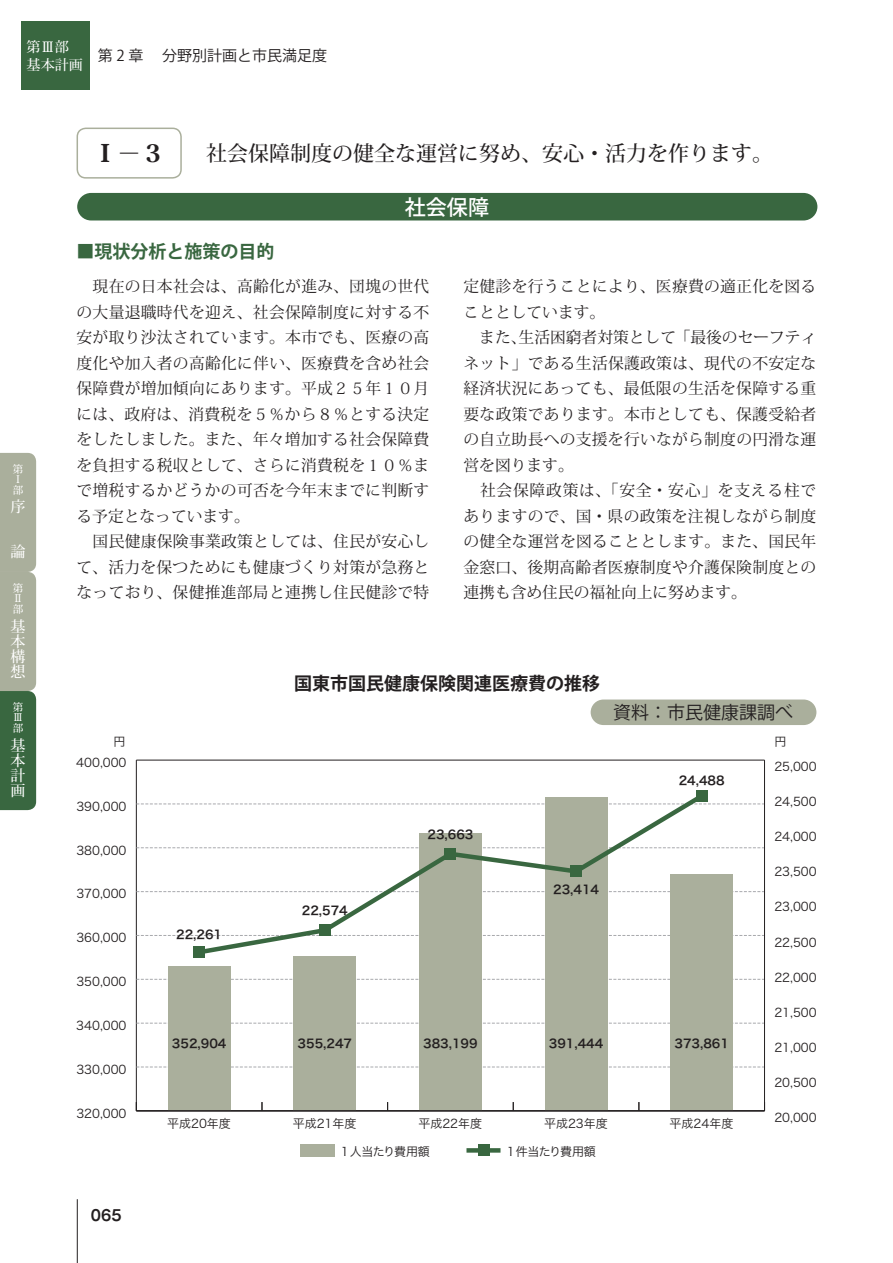
<style>
.page{position:relative;width:893px;height:1263px;background:#fff}
.page>*{position:absolute;margin:0;border:0;box-sizing:border-box;transform-origin:0 0}
.t1{font:800 24px "Koz Min Pro";color:#231f20}
.t2{font:500 21px "Koz Min Pro";color:#231f20}
.t3{font:500 21px "Koz Go Pro";color:#fff}
.t4{font:700 18px "Koz Go Pro";color:#231f20}
.t5{font:700 18px "Koz Go Pro";color:#396740}
.t6{font:18px "Koz Go Pro";color:#231f20}
.t7{font:15.75px/25.5px "Koz Min Pro";letter-spacing:.02em;color:#231f20;text-align:justify}
.t8{font:15px "Koz Go Pro";color:#231f20}
.t9{font:500 15px/15px "Koz Min Pro";color:#fff;text-align:justify}
.t10{font:700 15px "Gothic MB101 Pro De";color:#231f20;scale:.9 1}
.t11{font:500 14.1px "Koz Min Pro";color:#fff}
.t12{font:12px "Hira Kaku Pro W3";color:#231f20}
.t13{font:12px "Hira Kaku Pro W6";color:#231f20}
.t14{font:12px "Hira Kaku Pro W3";letter-spacing:-.07em;color:#231f20}
.t15{font:500 10.5px/10.5px "Koz Min Pro";color:#fff}
</style>
<div class="page">
<hr style="left:77px;top:1199px;width:1px;height:64px;background:#231f20">
<div style="left:77px;top:193px;width:740px;height:27px;background:#396740;border-radius:14px"></div>
<svg style="left:0;top:453px;width:36px;height:357px;background:#84977d"></svg>
<div style="left:21px;top:21px;width:68px;height:69px;background:#396740"></div>
<div style="left:77px;top:128px;width:105px;height:51px;border:2px solid #aaaf9c;border-radius:9px"></div>
<hr style="left:136px;top:760px;width:1px;height:351px;background:#231f20">
<svg style="left:136px;top:1067px;width:628px;height:1px"></svg>
<svg style="left:136px;top:1023px;width:628px;height:1px"></svg>
<svg style="left:136px;top:979px;width:628px;height:1px"></svg>
<hr style="left:136px;top:760px;width:628px;height:1px;background:#231f20">
<div style="left:168px;top:966px;width:63px;height:145px;background:#aaaf9c"></div>
<div style="left:293px;top:956px;width:63px;height:155px;background:#aaaf9c"></div>
<div style="left:419px;top:834px;width:63px;height:277px;background:#aaaf9c"></div>
<div style="left:545px;top:798px;width:62px;height:313px;background:#aaaf9c"></div>
<div style="left:670px;top:875px;width:63px;height:236px;background:#aaaf9c"></div>
<hr style="left:764px;top:760px;width:1px;height:351px;background:#231f20">
<svg style="left:136px;top:790px;width:628px;height:167px"></svg>
<div style="left:193px;top:946px;width:12px;height:12px;background:#396740"></div>
<div style="left:319px;top:924px;width:12px;height:12px;background:#396740"></div>
<div style="left:445px;top:848px;width:11px;height:12px;background:#396740"></div>
<div style="left:570px;top:865px;width:12px;height:12px;background:#396740"></div>
<div style="left:696px;top:790px;width:11px;height:12px;background:#396740"></div>
<hr style="left:136px;top:1110px;width:628px;height:1px;background:#231f20">
<div style="left:300px;top:1144px;width:34px;height:13px;background:#aaaf9c"></div>
<div style="left:466px;top:1148px;width:34px;height:5px;background:#396740"></div>
<div style="left:478px;top:1144px;width:11px;height:12px;background:#396740"></div>
<div style="left:591px;top:699px;width:225px;height:26px;background:#aaaf9c;border-radius:13px"></div>
<p class="t11" style="left:27px;top:37px;width:44px">第Ⅲ部</p>
<p class="t11" style="left:27px;top:55px;width:58px">基本計画</p>
<p class="t8" style="left:98px;top:46px;width:231px">第 2 章　 分野別計画と市民満足度</p>
<p class="t1" style="left:93px;top:135px;width:73px">Ⅰ－３</p>
<p class="t2" style="left:206px;top:138px;width:568px">社会保障制度の健全な運営に努め、安心・活力を作ります。</p>
<p class="t3" style="left:405px;top:194px;width:85px">社会保障</p>
<p class="t15" style="left:13px;top:463px;width:12px">第<br>Ⅰ部</p>
<p class="t9" style="left:11px;top:499px;width:16px">序</p>
<p class="t9" style="left:11px;top:544px;width:16px">論</p>
<p class="t15" style="left:13px;top:582px;width:12px">第<br>Ⅱ部</p>
<p class="t9" style="left:11px;top:618px;width:16px">基本構想</p>
<p class="t15" style="left:13px;top:701px;width:12px;text-align:justify">第Ⅲ部</p>
<p class="t9" style="left:11px;top:737px;width:16px">基本計画</p>
<p class="t5" style="left:77px;top:240px;width:200px">■現状分析と施策の目的</p>
<p class="t7" style="left:77px;top:273px;width:354px">　現在の日本社会は、高齢化が進み、団塊の世代の大量退職時代を迎え、社会保障制度に対する不安が取り沙汰されています。本市でも、医療の高度化や加入者の高齢化に伴い、医療費を含め社会保障費が増加傾向にあります。平成２５年１０月には、政府は、消費税を５％から８％とする決定をしたしました。また、年々増加する社会保障費を負担する税収として、さらに消費税を１０％まで増税するかどうかの可否を今年末までに判断する予定となっています。</p>
<p class="t7" style="left:77px;top:528px;width:354px">　国民健康保険事業政策としては、住民が安心して、活力を保つためにも健康づくり対策が急務となっており、保健推進部局と連携し住民健診で特</p>
<p class="t7" style="left:463px;top:273px;width:354px">定健診を行うことにより、医療費の適正化を図ることとしています。</p>
<p class="t7" style="left:463px;top:324px;width:354px">　また、生活困窮者対策として「最後のセーフティネット」である生活保護政策は、現代の不安定な経済状況にあっても、最低限の生活を保障する重要な政策であります。本市としても、保護受給者の自立助長への支援を行いながら制度の円滑な運営を図ります。</p>
<p class="t7" style="left:463px;top:477px;width:354px">　社会保障政策は、「安全・安心」を支える柱でありますので、国・県の政策を注視しながら制度の健全な運営を図ることとします。また、国民年金窓口、後期高齢者医療制度や介護保険制度との連携も含め住民の福祉向上に努めます。</p>
<p class="t4" style="left:294px;top:672px;width:307px">国東市国民健康保険関連医療費の推移</p>
<p class="t6" style="left:613px;top:701px;width:181px">資料：市民健康課調べ</p>
<p class="t12" style="left:114px;top:730px;width:13px">円</p>
<p class="t12" style="left:774px;top:730px;width:13px">円</p>
<p class="t12" style="left:76px;top:752px;width:52px">400,000</p>
<p class="t12" style="left:76px;top:795px;width:52px">390,000</p>
<p class="t12" style="left:76px;top:839px;width:52px">380,000</p>
<p class="t12" style="left:76px;top:883px;width:52px">370,000</p>
<p class="t12" style="left:76px;top:927px;width:52px">360,000</p>
<p class="t12" style="left:76px;top:971px;width:52px">350,000</p>
<p class="t12" style="left:76px;top:1015px;width:52px">340,000</p>
<p class="t12" style="left:76px;top:1058px;width:52px">330,000</p>
<p class="t12" style="left:76px;top:1102px;width:52px">320,000</p>
<p class="t10" style="left:91px;top:1203px;width:36px">065</p>
<p class="t13" style="left:176px;top:924px;width:47px">22,261</p>
<p class="t13" style="left:302px;top:899px;width:47px">22,574</p>
<p class="t13" style="left:427px;top:824px;width:47px">23,663</p>
<p class="t13" style="left:553px;top:878px;width:47px">23,414</p>
<p class="t13" style="left:679px;top:770px;width:47px">24,488</p>
<p class="t13" style="left:172px;top:1032px;width:56px">352,904</p>
<p class="t13" style="left:298px;top:1032px;width:56px">355,247</p>
<p class="t13" style="left:423px;top:1032px;width:56px">383,199</p>
<p class="t13" style="left:549px;top:1032px;width:56px">391,444</p>
<p class="t13" style="left:674px;top:1032px;width:56px">373,861</p>
<p class="t12" style="left:167px;top:1113px;width:65px">平成20年度</p>
<p class="t12" style="left:293px;top:1113px;width:65px">平成21年度</p>
<p class="t12" style="left:418px;top:1113px;width:65px">平成22年度</p>
<p class="t12" style="left:544px;top:1113px;width:65px">平成23年度</p>
<p class="t12" style="left:670px;top:1113px;width:65px">平成24年度</p>
<p class="t14" style="left:339px;top:1140px;width:92px">１人当たり費用額</p>
<p class="t14" style="left:505px;top:1140px;width:92px">１件当たり費用額</p>
<p class="t12" style="left:774px;top:756px;width:44px">25,000</p>
<p class="t12" style="left:774px;top:791px;width:44px">24,500</p>
<p class="t12" style="left:774px;top:826px;width:44px">24,000</p>
<p class="t12" style="left:774px;top:861px;width:44px">23,500</p>
<p class="t12" style="left:774px;top:896px;width:44px">23,000</p>
<p class="t12" style="left:774px;top:931px;width:44px">22,500</p>
<p class="t12" style="left:774px;top:966px;width:44px">22,000</p>
<p class="t12" style="left:774px;top:1001px;width:44px">21,500</p>
<p class="t12" style="left:774px;top:1036px;width:44px">21,000</p>
<p class="t12" style="left:774px;top:1071px;width:44px">20,500</p>
<p class="t12" style="left:774px;top:1107px;width:44px">20,000</p>
</div>
